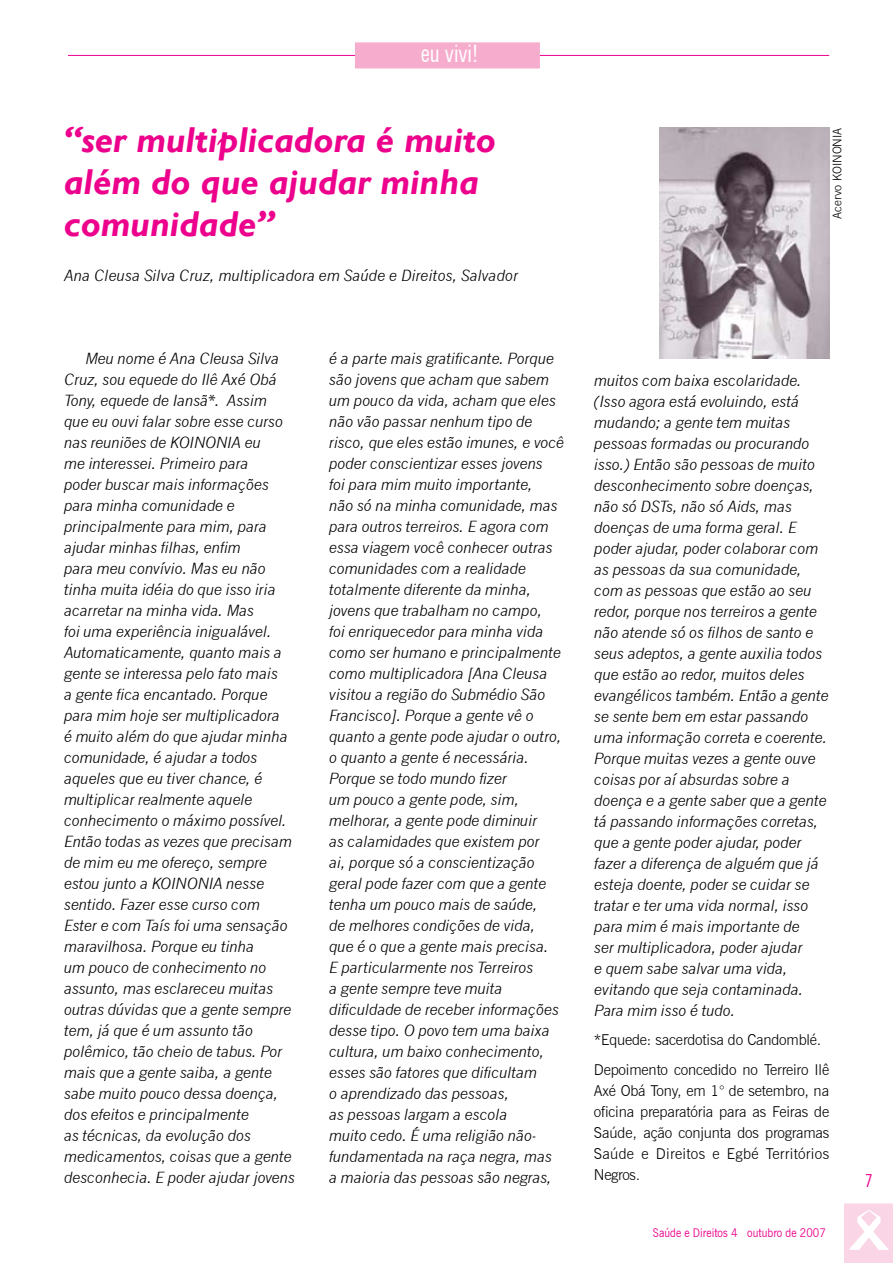
<style>
.page{position:relative;width:893px;height:1263px;background:#fff}
.page>*{position:absolute;margin:0;border:0;box-sizing:border-box;transform-origin:0 0}
.t1{font:italic 700 36px/42px "Gill Sans";color:#ec008c}
.t2{font:condensed 24px "News Gothic BT";color:#fff}
.t3{font:condensed 18px "News Gothic BT";color:#ec008c}
.t4{font:italic 15px/21px "News Gothic";letter-spacing:-.01em;color:#000}
.t5{font:300 15px/21px "News Gothic BT";letter-spacing:-.01em;color:#000}
.t6{font:12px "News Gothic BT";color:#ec008c;scale:.9 1}
.t7{font:300 12px "News Gothic BT";color:#000}
</style>
<div class="page">
<svg style="left:844px;top:1203px;width:49px;height:60px"></svg>
<img style="left:659px;top:128px;width:170px;height:230px">
<hr style="left:68px;top:55px;width:761px;height:1px;background:#ec008c">
<div style="left:355px;top:42px;width:185px;height:26px;background:#f6adcd;border:2px solid #f6adcd"></div>
<h2 class="t2" style="left:421px;top:38px;width:59px">eu vivi!</h2>
<h1 class="t1" style="left:64px;top:120px;width:434px">“ser multiplicadora é muito além do que ajudar minha comunidade”</h1>
<p class="t4" style="left:64px;top:265px;width:456px">Ana Cleusa Silva Cruz, multiplicadora em Saúde e Direitos, Salvador</p>
<p class="t4" style="left:64px;top:348px;width:233px;text-indent:21px">Meu nome é Ana Cleusa Silva<br>Cruz, sou equede do Ilê Axé Obá<br>Tony, equede de Iansã*. Assim que eu ouvi falar sobre esse curso nas reuniões de KOINONIA eu<br>me interessei. Primeiro para<br>poder buscar mais informações para minha comunidade e principalmente para mim, para ajudar minhas filhas, enfim<br>para meu convívio. Mas eu não tinha muita idéia do que isso iria acarretar na minha vida. Mas<br>foi uma experiência inigualável.<br>Automaticamente, quanto mais a gente se interessa pelo fato mais<br>a gente fica encantado. Porque para mim hoje ser multiplicadora<br>é muito além do que ajudar minha comunidade, é ajudar a todos aqueles que eu tiver chance, é multiplicar realmente aquele conhecimento o máximo possível.<br>Então todas as vezes que precisam de mim eu me ofereço, sempre estou junto a KOINONIA nesse sentido. Fazer esse curso com<br>Ester e com Taís foi uma sensação maravilhosa. Porque eu tinha<br>um pouco de conhecimento no assunto, mas esclareceu muitas outras dúvidas que a gente sempre tem, já que é um assunto tão polêmico, tão cheio de tabus. Por mais que a gente saiba, a gente sabe muito pouco dessa doença, dos efeitos e principalmente<br>as técnicas, da evolução dos medicamentos, coisas que a gente desconhecia. E poder ajudar jovens</p>
<p class="t4" style="left:329px;top:348px;width:237px">é a parte mais gratificante. Porque são jovens que acham que sabem um pouco da vida, acham que eles não vão passar nenhum tipo de risco, que eles estão imunes, e você poder conscientizar esses jovens<br>foi para mim muito importante,<br>não só na minha comunidade, mas para outros terreiros. E agora com essa viagem você conhecer outras comunidades com a realidade totalmente diferente da minha, jovens que trabalham no campo,<br>foi enriquecedor para minha vida como ser humano e principalmente como multiplicadora [Ana Cleusa visitou a região do Submédio São<br>Francisco]. Porque a gente vê o quanto a gente pode ajudar o outro, o quanto a gente é necessária.<br>Porque se todo mundo fizer<br>um pouco a gente pode, sim, melhorar, a gente pode diminuir<br>as calamidades que existem por<br>ai, porque só a conscientização geral pode fazer com que a gente tenha um pouco mais de saúde,<br>de melhores condições de vida,<br>que é o que a gente mais precisa.<br>E particularmente nos Terreiros<br>a gente sempre teve muita dificuldade de receber informações desse tipo. O povo tem uma baixa cultura, um baixo conhecimento, esses são fatores que dificultam<br>o aprendizado das pessoas,<br>as pessoas largam a escola<br>muito cedo. É uma religião não&shy;fundamentada na raça negra, mas<br>a maioria das pessoas são negras,</p>
<p class="t7" style="left:830px;top:219px;width:93px;rotate:-90deg">Acervo KOINONIA</p>
<p class="t4" style="left:594px;top:370px;width:236px">muitos com baixa escolaridade. (Isso agora está evoluindo, está mudando; a gente tem muitas pessoas formadas ou procurando isso.) Então são pessoas de muito desconhecimento sobre doenças, não só DSTs, não só Aids, mas doenças de uma forma geral. E poder ajudar, poder colaborar com as pessoas da sua comunidade, com as pessoas que estão ao seu redor, porque nos terreiros a gente não atende só os filhos de santo e seus adeptos, a gente auxilia todos que estão ao redor, muitos deles evangélicos também. Então a gente se sente bem em estar passando uma informação correta e coerente.<br>Porque muitas vezes a gente ouve coisas por aí absurdas sobre a doença e a gente saber que a gente tá passando informações corretas, que a gente poder ajudar, poder fazer a diferença de alguém que já esteja doente, poder se cuidar se tratar e ter uma vida normal, isso para mim é mais importante de<br>ser multiplicadora, poder ajudar<br>e quem sabe salvar uma vida, evitando que seja contaminada.<br>Para mim isso é tudo.</p>
<p class="t5" style="left:594px;top:1025px;width:237px;line-height:29.5px">*Equede: sacerdotisa do Candomblé.<br>Depoimento concedido no Terreiro Ilê</p>
<p class="t5" style="left:594px;top:1080px;width:237px;text-align:justify">Axé Obá Tony, em 1° de setembro, na oficina preparatória para as Feiras de Saúde, ação conjunta dos programas Saúde e Direitos e Egbé Territórios Negros.</p>
<p class="t6" style="left:653px;top:1225px;width:194px">Saúde e Direitos 4 outubro de 2007</p>
<p class="t3" style="left:865px;top:1169px;width:9px">7</p>
</div>
